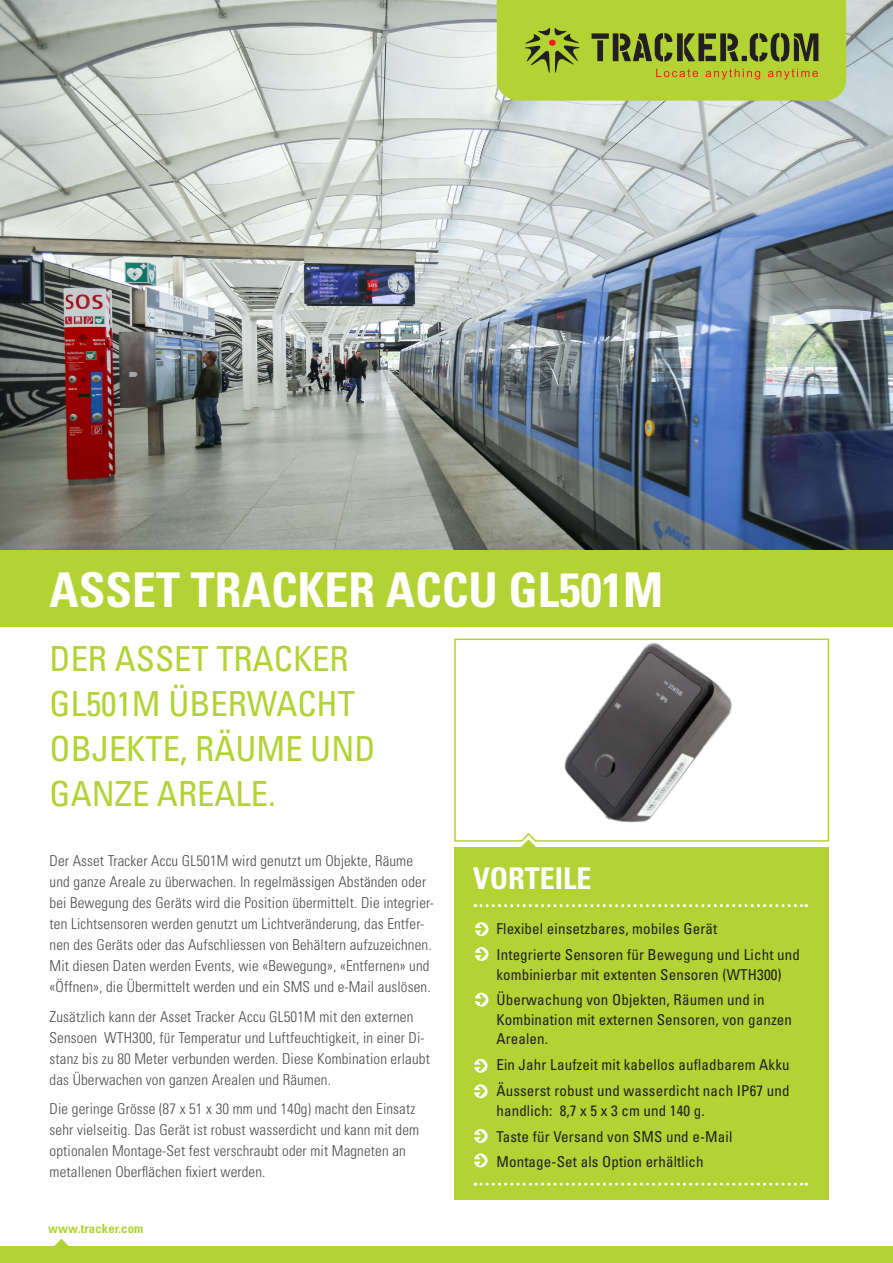
<style>
.page{position:relative;width:893px;height:1263px;background:#fff}
.page>*{position:absolute;margin:0;border:0;box-sizing:border-box;transform-origin:0 0}
.t1{font:700 condensed 48px "Univers LT Std";color:#fff}
.t2{font:condensed 34.5px/45px "Univers LT Std";color:#b3d234}
.t3{font:700 condensed 30px "Univers LT Std";color:#fff}
.t4{font:300 condensed 15px/21px "Univers LT Std";letter-spacing:.01em;color:#4b4c4d}
.t5{font:condensed 15px/19.5px "Univers LT Std";letter-spacing:.01em;color:#231f20}
.t6{font:700 condensed 12.75px "Univers LT Std";letter-spacing:.01em;color:#b3d234}
</style>
<div class="page">
<img style="left:0;top:0;width:893px;height:551px">
<svg style="left:497px;top:0;width:349px;height:101px;background:#a4bd33"></svg>
<div style="left:0;top:551px;width:893px;height:76px;background:#b3d234"></div>
<div style="left:0;top:1246px;width:893px;height:17px;background:#b3d234"></div>
<svg style="left:54px;top:1239px;width:15px;height:7px"></svg>
<svg style="left:454px;top:638px;width:376px;height:204px"></svg>
<div style="left:454px;top:847px;width:374px;height:352px;background:#b3d234"></div>
<svg style="left:521px;top:839px;width:15px;height:8px"></svg>
<svg style="left:475px;top:904px;width:332px;height:3px"></svg>
<svg style="left:475px;top:1183px;width:332px;height:3px"></svg>
<svg style="left:475px;top:922px;width:13px;height:14px"></svg>
<svg style="left:475px;top:947px;width:13px;height:14px"></svg>
<svg style="left:475px;top:993px;width:13px;height:13px"></svg>
<svg style="left:474px;top:1059px;width:14px;height:14px"></svg>
<svg style="left:474px;top:1084px;width:14px;height:14px"></svg>
<svg style="left:474px;top:1129px;width:14px;height:14px"></svg>
<svg style="left:474px;top:1153px;width:14px;height:14px"></svg>
<p class="t1" style="left:50px;top:560px;width:615px">ASSET TRACKER ACCU GL501M</p>
<p class="t2" style="left:50px;top:636px;width:327px">DER ASSET TRACKER<br>GL501M ÜBERWACHT<br>OBJEKTE, RÄUME UND<br>GANZE AREALE.</p>
<p class="t4" style="left:50px;top:850px;width:386px">Der Asset Tracker Accu GL501M wird genutzt um Objekte, Räume und ganze Areale zu überwachen. In regelmässigen Abständen oder bei Bewegung des Geräts wird die Position übermittelt. Die integrier&shy;ten Lichtsensoren werden genutzt um Lichtveränderung, das Entfer&shy;nen des Geräts oder das Aufschliessen von Behältern aufzuzeichnen.<br>Mit diesen Daten werden Events, wie «Bewegung», «Entfernen» und «Öffnen», die Übermittelt werden und ein SMS und e-Mail auslösen.</p>
<p class="t4" style="left:50px;top:1006px;width:382px">Zusätzlich kann der Asset Tracker Accu GL501M mit den externen Sensoen WTH300, für Temperatur und Luftfeuchtigkeit, in einer Di&shy;stanz bis zu 80 Meter verbunden werden. Diese Kombination erlaubt das Überwachen von ganzen Arealen und Räumen.</p>
<p class="t4" style="left:50px;top:1098px;width:371px">Die geringe Grösse (87 x 51 x 30 mm und 140g) macht den Einsatz sehr vielseitig. Das Gerät ist robust wasserdicht und kann mit dem optionalen Montage-Set fest verschraubt oder mit Magneten an metallenen Oberflächen fixiert werden.</p>
<p class="t6" style="left:48px;top:1220px;width:97px">www.tracker.com</p>
<p class="t3" style="left:473px;top:859px;width:120px">VORTEILE</p>
<p class="t5" style="left:496px;top:919px;width:223px">Flexibel einsetzbares, mobiles Gerät</p>
<p class="t5" style="left:496px;top:945px;width:305px">Integrierte Sensoren für Bewegung und Licht und kombinierbar mit extenten Sensoren (WTH300)</p>
<p class="t5" style="left:496px;top:990px;width:297px">Überwachung von Objekten, Räumen und in<br>Kombination mit externen Sensoren, von ganzen<br>Arealen.</p>
<p class="t5" style="left:496px;top:1055px;width:295px">Ein Jahr Laufzeit mit kabellos aufladbarem Akku</p>
<p class="t5" style="left:496px;top:1081px;width:295px">Äusserst robust und wasserdicht nach IP67 und handlich: 8,7 x 5 x 3 cm und 140 g.</p>
<p class="t5" style="left:496px;top:1126px;width:237px">Taste für Versand von SMS und e-Mail</p>
<p class="t5" style="left:496px;top:1152px;width:209px">Montage-Set als Option erhältlich</p>
</div>
